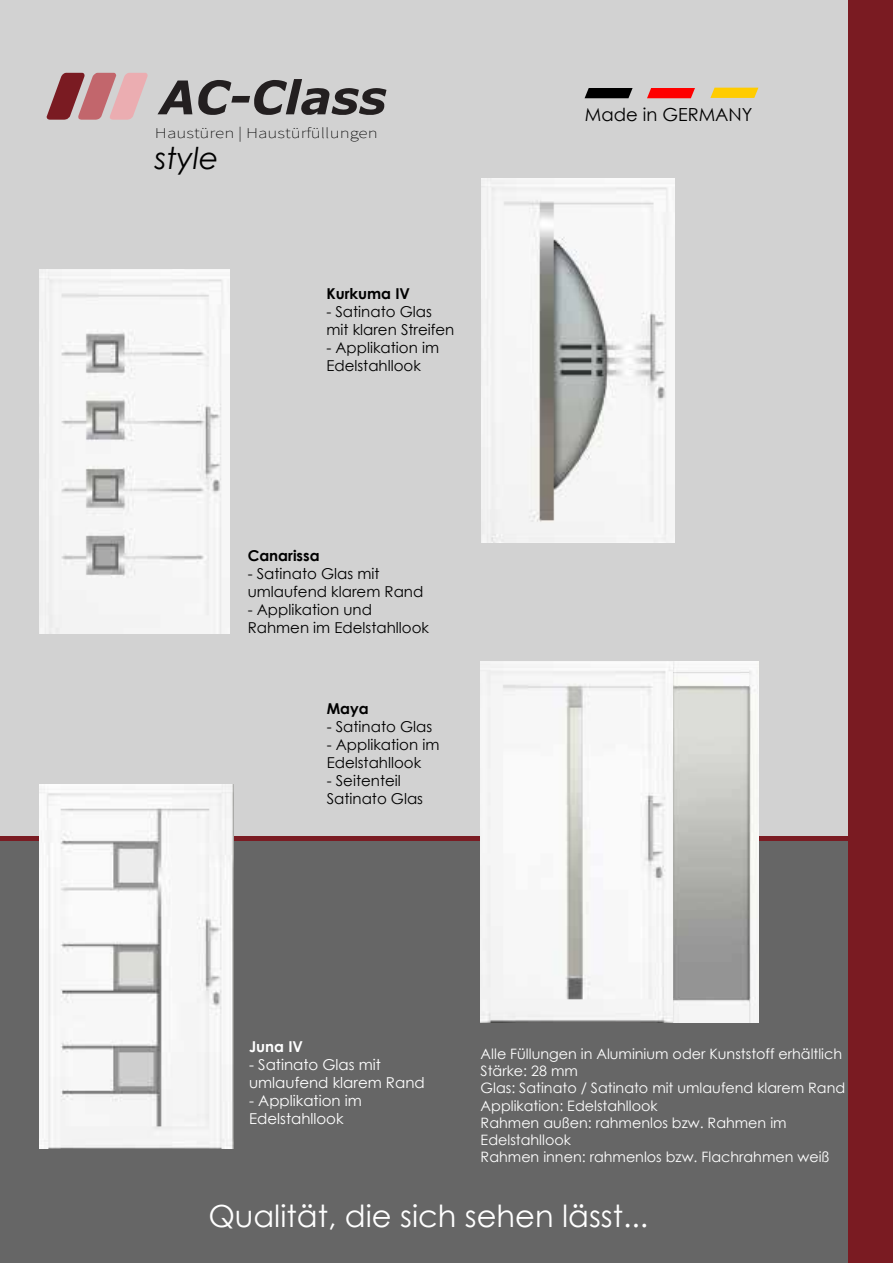
<style>
.page{position:relative;width:893px;height:1263px;background:#fff}
.page>*{position:absolute;margin:0;border:0;box-sizing:border-box;transform-origin:0 0}
.t1{font:30.45px "Century Gothic";color:#fff}
.t2{font:italic 30.15px "Century Gothic";color:#000}
.t3{font:18px "Century Gothic";color:#000}
.t4{font:15px/18px "Century Gothic";color:#000}
.t5{font:15px/18px "Century Gothic";color:#fff}
.t6{font:200 15px "Source Sans Pro";color:#000;scale:1.27 1}
.t7{font:700 15px "Century Gothic";color:#000}
.t8{font:700 15px "Century Gothic";color:#fff}
.t9{font:14.4px/17.2px "Century Gothic";color:#fff}
</style>
<div class="page">
<div style="left:0;top:0;width:893px;height:836px;background:#d2d2d2"></div>
<div style="left:0;top:838px;width:893px;height:425px;background:#666"></div>
<div style="left:0;top:836px;width:893px;height:5px;background:#7a1b22"></div>
<img style="left:40px;top:784px;width:193px;height:365px">
<div style="left:848px;top:0;width:45px;height:1263px;background:#7a1b22"></div>
<img style="left:40px;top:269px;width:190px;height:365px">
<img style="left:481px;top:661px;width:192px;height:362px">
<img style="left:482px;top:178px;width:193px;height:364px">
<img style="left:673px;top:661px;width:86px;height:362px">
<svg style="left:47px;top:73px;width:101px;height:47px"></svg>
<svg style="left:157px;top:79px;width:229px;height:36px"></svg>
<svg style="left:585px;top:88px;width:48px;height:10px"></svg>
<svg style="left:647px;top:88px;width:48px;height:10px"></svg>
<svg style="left:710px;top:88px;width:48px;height:10px"></svg>
<p class="t6" style="left:155px;top:124px;width:177px">Haustüren | Haustürfüllungen</p>
<h2 class="t2" style="left:155px;top:140px;width:65px">style</h2>
<p class="t7" style="left:326px;top:284px;width:85px">Kurkuma IV</p>
<p class="t4" style="left:326px;top:302px;width:130px">- Satinato Glas mit klaren Streifen</p>
<p class="t4" style="left:326px;top:338px;width:114px">- Applikation im<br>Edelstahllook</p>
<p class="t7" style="left:248px;top:546px;width:73px">Canarissa</p>
<p class="t4" style="left:248px;top:565px;width:177px">- Satinato Glas mit umlaufend klarem Rand</p>
<p class="t4" style="left:248px;top:601px;width:183px">- Applikation und<br>Rahmen im Edelstahllook</p>
<p class="t7" style="left:327px;top:699px;width:43px">Maya</p>
<p class="t4" style="left:327px;top:717px;width:107px">- Satinato Glas</p>
<p class="t4" style="left:327px;top:735px;width:114px">- Applikation im<br>Edelstahllook</p>
<p class="t4" style="left:327px;top:771px;width:98px">- Seitenteil<br>Satinato Glas</p>
<p class="t3" style="left:585px;top:102px;width:169px">Made in GERMANY</p>
<p class="t8" style="left:249px;top:1037px;width:55px">Juna IV</p>
<p class="t5" style="left:249px;top:1055px;width:177px">- Satinato Glas mit umlaufend klarem Rand</p>
<p class="t5" style="left:249px;top:1091px;width:114px">- Applikation im<br>Edelstahllook</p>
<p class="t9" style="left:481px;top:1045px;width:366px">Alle Füllungen in Aluminium oder Kunststoff erhältlich Stärke: 28 mm<br>Glas: Satinato / Satinato mit umlaufend klarem Rand Applikation: Edelstahllook<br>Rahmen außen: rahmenlos bzw. Rahmen im Edelstahllook<br>Rahmen innen: rahmenlos bzw. Flachrahmen weiß</p>
<h1 class="t1" style="left:208px;top:1195px;width:441px">Qualität, die sich sehen lässt...</h1>
</div>
